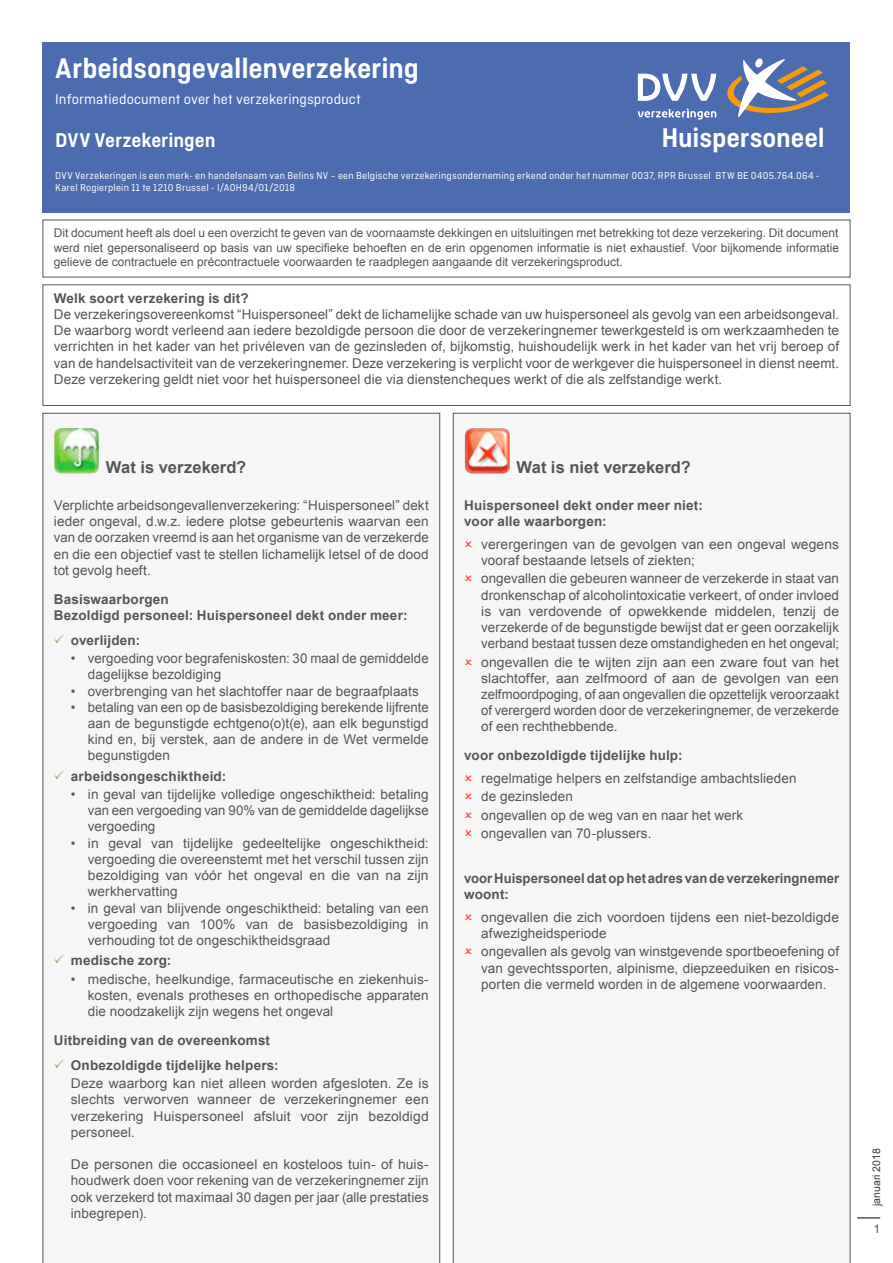
<style>
.page{position:relative;width:893px;height:1263px;background:#fff}
.page>*{position:absolute;margin:0;border:0;box-sizing:border-box;transform-origin:0 0}
.t1{font:600 30px "Ciutadella";letter-spacing:-.005em;color:#fff}
.t2{font:600 28.5px "Ciutadella";letter-spacing:-.005em;color:#fff}
.t3{font:600 21px "Ciutadella";letter-spacing:-.005em;color:#fff}
.t4{font:700 16.5px "Arial";letter-spacing:.005em;color:#565655}
.t5{font:15px "Ciutadella";letter-spacing:.01em;color:#fff}
.t6{font:13.5px/16.2px "Arial";letter-spacing:.005em;color:#565655;text-align:justify}
.t7{font:700 13.5px/16.2px "Arial";letter-spacing:.01em;color:#565655}
.t8{font:12px/14.4px "Arial";color:#565655;text-align:justify}
.t9{font:10.5px/12px "Ciutadella";letter-spacing:.02em;color:#fff}
.t10{font:10.5px "Arial";color:#3a3a39}
</style>
<div class="page">
<svg style="left:857px;top:1217px;width:23px;height:1px"></svg>
<div style="left:43px;top:43px;width:807px;height:170px;background:#4d6caf"></div>
<div style="left:43px;top:284px;width:807px;height:122px;border:1px solid #565655"></div>
<div style="left:43px;top:413px;width:397px;height:850px;background:#f6f6f6"></div>
<div style="left:453px;top:413px;width:397px;height:850px;background:#f6f6f6"></div>
<img style="left:54px;top:428px;width:45px;height:45px">
<img style="left:465px;top:428px;width:44px;height:45px">
<svg style="left:727px;top:58px;width:102px;height:60px"></svg>
<svg style="left:638px;top:74px;width:78px;height:27px"></svg>
<svg style="left:638px;top:109px;width:78px;height:11px"></svg>
<svg style="left:55px;top:634px;width:9px;height:9px"></svg>
<svg style="left:55px;top:770px;width:9px;height:9px"></svg>
<svg style="left:55px;top:955px;width:9px;height:8px"></svg>
<svg style="left:55px;top:1059px;width:9px;height:9px"></svg>
<svg style="left:465px;top:540px;width:7px;height:7px"></svg>
<svg style="left:465px;top:575px;width:7px;height:6px"></svg>
<svg style="left:465px;top:658px;width:7px;height:6px"></svg>
<svg style="left:465px;top:774px;width:7px;height:7px"></svg>
<svg style="left:465px;top:793px;width:7px;height:6px"></svg>
<svg style="left:465px;top:811px;width:7px;height:6px"></svg>
<svg style="left:465px;top:829px;width:7px;height:7px"></svg>
<svg style="left:465px;top:913px;width:7px;height:7px"></svg>
<svg style="left:465px;top:948px;width:7px;height:6px"></svg>
<h1 class="t1" style="left:55px;top:51px;width:365px">Arbeidsongevallenverzekering</h1>
<p class="t5" style="left:55px;top:91px;width:307px">Informatiedocument over het verzekeringsproduct</p>
<h3 class="t3" style="left:55px;top:128px;width:162px">DVV Verzekeringen</h3>
<h2 class="t2" style="left:661px;top:121px;width:165px">Huispersoneel</h2>
<p class="t9" style="left:55px;top:169px;width:766px">DVV Verzekeringen is een merk- en handelsnaam van Belins NV – een Belgische verzekeringsonderneming erkend onder het nummer 0037, RPR Brussel BTW BE 0405.764.064 -<br>Karel Rogierplein 11 te 1210 Brussel - I/AOH94/01/2018</p>
<p class="t8" style="left:54px;top:226px;width:787px">Dit document heeft als doel u een overzicht te geven van de voornaamste dekkingen en uitsluitingen met betrekking tot deze verzekering. Dit document werd niet gepersonaliseerd op basis van uw specifieke behoeften en de erin opgenomen informatie is niet exhaustief. Voor bijkomende informatie gelieve de contractuele en précontractuele voorwaarden te raadplegen aangaande dit verzekeringsproduct.</p>
<p class="t7" style="left:54px;top:290px;width:196px">Welk soort verzekering is dit?</p>
<p class="t6" style="left:54px;top:306px;width:787px">De verzekeringsovereenkomst “Huispersoneel” dekt de lichamelijke schade van uw huispersoneel als gevolg van een arbeidsongeval.<br>De waarborg wordt verleend aan iedere bezoldigde persoon die door de verzekeringnemer tewerkgesteld is om werkzaamheden te verrichten in het kader van het privéleven van de gezinsleden of, bijkomstig, huishoudelijk werk in het kader van het vrij beroep of van de handelsactiviteit van de verzekeringnemer. Deze verzekering is verplicht voor de werkgever die huispersoneel in dienst neemt.<br>Deze verzekering geldt niet voor het huispersoneel die via dienstencheques werkt of die als zelfstandige werkt.</p>
<p class="t4" style="left:106px;top:456px;width:142px">Wat is verzekerd?</p>
<p class="t6" style="left:54px;top:497px;width:376px">Verplichte arbeidsongevallenverzekering: “Huispersoneel” dekt ieder ongeval, d.w.z. iedere plotse gebeurtenis waarvan een van de oorzaken vreemd is aan het organisme van de verzekerde en die een objectief vast te stellen lichamelijk letsel of de dood tot gevolg heeft.</p>
<p class="t7" style="left:54px;top:591px;width:355px">Basiswaarborgen<br>Bezoldigd personeel: Huispersoneel dekt onder meer:</p>
<p class="t7" style="left:71px;top:632px;width:71px">overlijden:</p>
<p class="t6" style="left:88px;top:650px;width:342px;text-indent:-17px">• vergoeding voor begrafeniskosten: 30 maal de gemiddelde dagelijkse bezoldiging</p>
<p class="t6" style="left:71px;top:683px;width:349px">• overbrenging van het slachtoffer naar de begraafplaats</p>
<p class="t6" style="left:88px;top:699px;width:342px;text-indent:-17px">• betaling van een op de basisbezoldiging berekende lijfrente aan de begunstigde echtgeno(o)t(e), aan elk begunstigd kind en, bij verstek, aan de andere in de Wet vermelde begunstigden</p>
<p class="t7" style="left:71px;top:768px;width:157px">arbeidsongeschiktheid:</p>
<p class="t6" style="left:88px;top:786px;width:342px;text-indent:-17px">• in geval van tijdelijke volledige ongeschiktheid: betaling van een vergoeding van 90% van de gemiddelde dagelijkse vergoeding</p>
<p class="t6" style="left:88px;top:835px;width:342px;text-indent:-17px">• in geval van tijdelijke gedeeltelijke ongeschiktheid: vergoeding die overeenstemt met het verschil tussen zijn bezoldiging van vóór het ongeval en die van na zijn werkhervatting</p>
<p class="t6" style="left:88px;top:900px;width:342px;text-indent:-17px">• in geval van blijvende ongeschiktheid: betaling van een vergoeding van 100% van de basisbezoldiging in verhouding tot de ongeschiktheidsgraad</p>
<p class="t7" style="left:71px;top:953px;width:102px">medische zorg:</p>
<p class="t6" style="left:88px;top:971px;width:342px;text-indent:-17px">• medische, heelkundige, farmaceutische en ziekenhuis&shy;kosten, evenals protheses en orthopedische apparaten die noodzakelijk zijn wegens het ongeval</p>
<p class="t7" style="left:71px;top:1028px;width:209px;line-height:24.8px;text-indent:-17px">Uitbreiding van de overeenkomst<br>Onbezoldigde tijdelijke helpers:</p>
<p class="t6" style="left:71px;top:1075px;width:359px">Deze waarborg kan niet alleen worden afgesloten. Ze is slechts verworven wanneer de verzekeringnemer een verzekering Huispersoneel afsluit voor zijn bezoldigd personeel.</p>
<p class="t6" style="left:71px;top:1156px;width:359px">De personen die occasioneel en kosteloos tuin- of huis&shy;houdwerk doen voor rekening van de verzekeringnemer zijn ook verzekerd tot maximaal 30 dagen per jaar (alle prestaties inbegrepen).</p>
<p class="t4" style="left:516px;top:456px;width:176px">Wat is niet verzekerd?</p>
<p class="t7" style="left:464px;top:498px;width:240px">Huispersoneel dekt onder meer niet: voor alle waarborgen:</p>
<p class="t6" style="left:481px;top:536px;width:359px">verergeringen van de gevolgen van een ongeval wegens vooraf bestaande letsels of ziekten;</p>
<p class="t6" style="left:481px;top:571px;width:359px">ongevallen die gebeuren wanneer de verzekerde in staat van dronkenschap of alcoholintoxicatie verkeert, of onder invloed is van verdovende of opwekkende middelen, tenzij de verzekerde of de begunstigde bewijst dat er geen oorzakelijk verband bestaat tussen deze omstandigheden en het ongeval;</p>
<p class="t6" style="left:481px;top:654px;width:359px">ongevallen die te wijten zijn aan een zware fout van het slachtoffer, aan zelfmoord of aan de gevolgen van een zelfmoordpoging, of aan ongevallen die opzettelijk veroorzaakt of verergerd worden door de verzekeringnemer, de verzekerde of een rechthebbende.</p>
<p class="t7" style="left:464px;top:748px;width:220px">voor onbezoldigde tijdelijke hulp:</p>
<p class="t6" style="left:481px;top:769px;width:317px;line-height:18.3px;text-align:left">regelmatige helpers en zelfstandige ambachtslieden de gezinsleden<br>ongevallen op de weg van en naar het werk ongevallen van 70-plussers.</p>
<p class="t7" style="left:464px;top:871px;width:376px">voor Huispersoneel dat op het adres van de verzekeringnemer woont:</p>
<p class="t6" style="left:481px;top:909px;width:359px">ongevallen die zich voordoen tijdens een niet-bezoldigde afwezigheidsperiode</p>
<p class="t6" style="left:481px;top:944px;width:359px">ongevallen als gevolg van winstgevende sportbeoefening of van gevechtssporten, alpinisme, diepzeeduiken en risicos&shy;porten die vermeld worden in de algemene voorwaarden.</p>
<p class="t10" style="left:870px;top:1206px;width:59px;rotate:-90deg">januari 2018</p>
<p class="t8" style="left:873px;top:1222px;width:8px">1</p>
</div>
